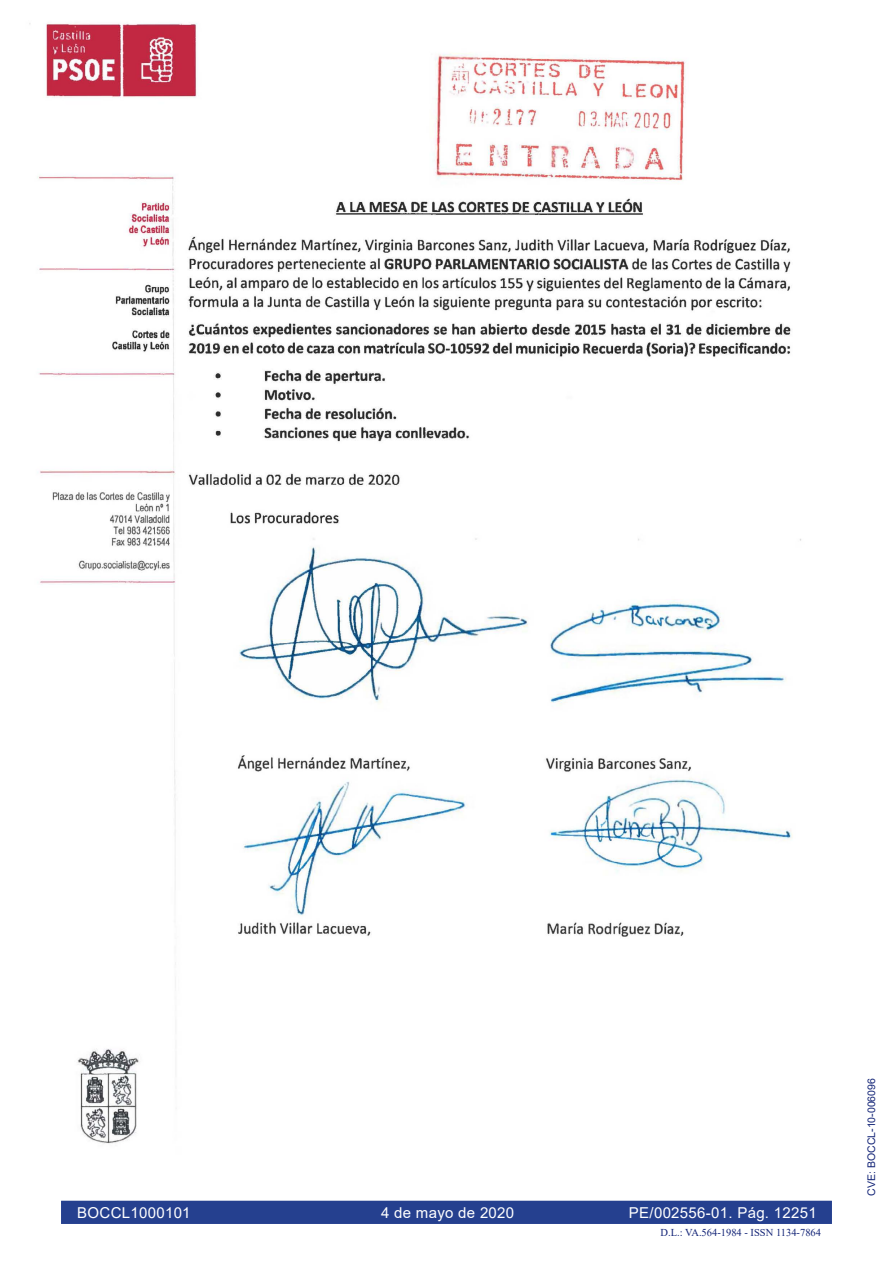
<style>
.page{position:relative;width:893px;height:1263px;background:#fff}
.page>*{position:absolute;margin:0;border:0;box-sizing:border-box;transform-origin:0 0}
.E_CVE{font:15px "Arial";letter-spacing:.02em;color:#fff}
.t1{font:10.5px "Times New Roman";color:#132477}
.t2{font:10.5px "Arial";color:#132477}
</style>
<div class="page">
<div style="left:60px;top:1200px;width:773px;height:25px;background:#25408f"></div>
<div style="left:60px;top:1199px;width:773px;height:26px;border:2px solid #fff"></div>
<img style="left:29px;top:23px;width:804px;height:1177px">
<p class="E_CVE" style="left:77px;top:1202px;width:115px">BOCCL1000101</p>
<p class="E_CVE" style="left:381px;top:1202px;width:135px">4 de mayo de 2020</p>
<p class="E_CVE" style="left:629px;top:1202px;width:189px">PE/002556-01. Pág. 12251</p>
<p class="t1" style="left:661px;top:1225px;width:162px">D.L.: VA.564-1984 - ISSN 1134-7864</p>
<p class="t2" style="left:864px;top:1195px;width:119px;rotate:-90deg">CVE: BOCCL-10-006096</p>
</div>
